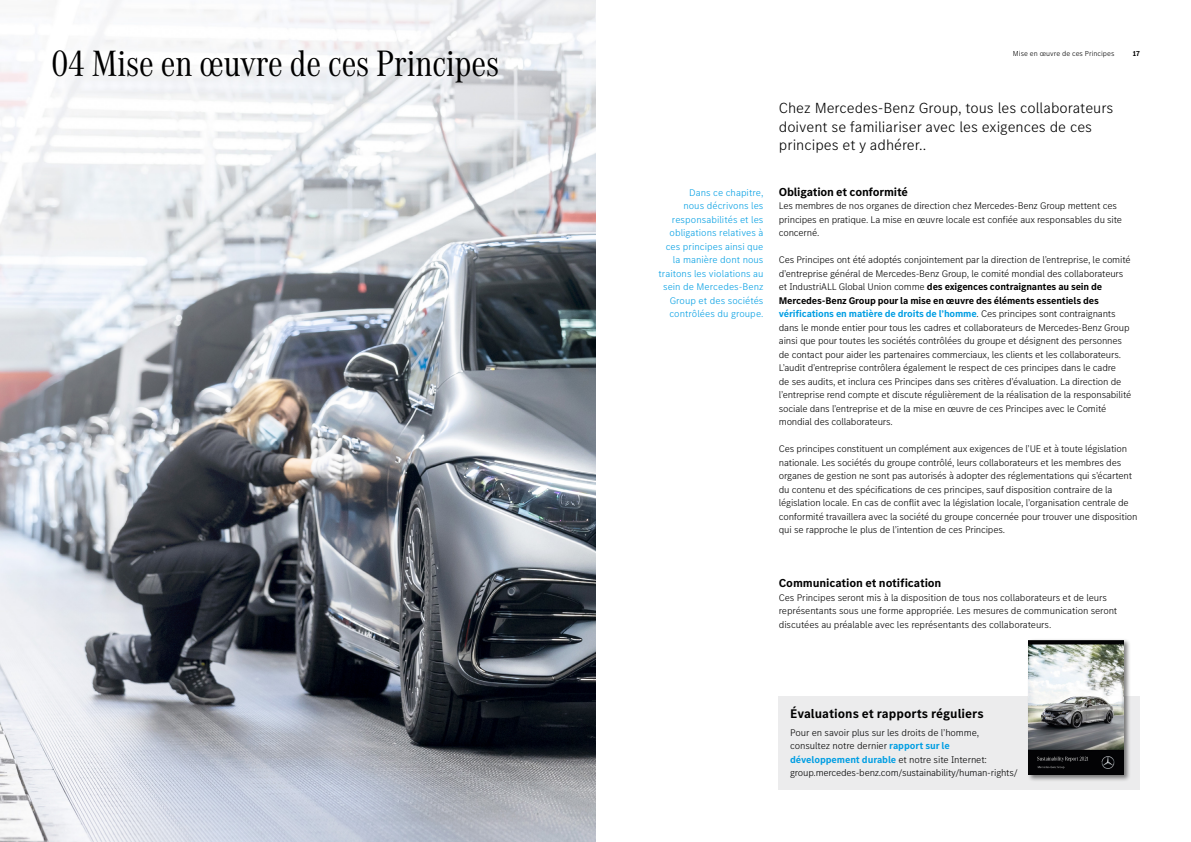
<style>
.page{position:relative;width:1191px;height:842px;background:#fff}
.page>*{position:absolute;margin:0;border:0;box-sizing:border-box;transform-origin:0 0}
.t1{font:38px "MB Corpo A Title Cond";color:#000}
.t2{font:300 15.2px/18.2px "MB Corpo S Text";color:#000}
.t3{font:700 13px "MB Corpo S Text";color:#000}
.t4{font:700 12px "MB Corpo S Text";letter-spacing:-.015em;color:#000}
.t5{font:300 10px/13.5px "MB Corpo S Text";letter-spacing:-.015em;color:#000}
.t6{font:300 10px/13.5px "MB Corpo S Text";letter-spacing:.005em;color:#009ee3;text-align:right}
.t7{font:300 7.5px "MB Corpo S Text";color:#000}
.t8{font:700 7.5px "MB Corpo S Text";color:#000}
.s1{font-weight:700}
.s2{font-weight:700;color:#009ee3}
</style>
<div class="page">
<img style="left:0;top:0;width:595px;height:842px">
<div style="left:779px;top:696px;width:361px;height:94px;background:#ececed"></div>
<div style="left:1027px;top:638px;width:103px;height:144px;background:#000;opacity:.5"></div>
<img style="left:1028px;top:640px;width:95px;height:135px">
<h1 class="t1" style="left:51px;top:39px;width:449px">04 Mise en œuvre de ces Principes</h1>
<p class="t7" style="left:1013px;top:49px;width:103px">Mise en œuvre de ces Principes</p>
<p class="t8" style="left:1133px;top:49px;width:8px">17</p>
<p class="t6" style="left:658px;top:185px;width:107px">Dans ce chapitre,<br>nous décrivons les responsabilités et les obligations relatives à ces principes ainsi que la manière dont nous traitons les violations au sein de Mercedes-Benz<br>Group et des sociétés contrôlées du groupe.</p>
<h2 class="t2" style="left:779px;top:98px;width:336px">Chez Mercedes-Benz Group, tous les collaborateurs doivent se familiariser avec les exigences de ces principes et y adhérer..</h2>
<p class="t4" style="left:779px;top:184px;width:131px">Obligation et conformité</p>
<p class="t5" style="left:779px;top:199px;width:345px">Les membres de nos organes de direction chez Mercedes-Benz Group mettent ces principes en pratique. La mise en œuvre locale est confiée aux responsables du site concerné.</p>
<p class="t5" style="left:779px;top:253px;width:354px">Ces Principes ont été adoptés conjointement par la direction de l’entreprise, le comité d’entreprise général de Mercedes-Benz Group, le comité mondial des collaborateurs et IndustriALL Global Union comme <span class="s1">des exigences contraignantes au sein de Mercedes-Benz Group pour la mise en œuvre des éléments essentiels des </span><span class="s2">vérifications en matière de droits de l’homme</span>. Ces principes sont contraignants dans le monde entier pour tous les cadres et collaborateurs de Mercedes-Benz Group ainsi que pour toutes les sociétés contrôlées du groupe et désignent des personnes de contact pour aider les partenaires commerciaux, les clients et les collaborateurs.<br>L’audit d’entreprise contrôlera également le respect de ces principes dans le cadre<br>de ses audits, et inclura ces Principes dans ses critères d’évaluation. La direction de l’entreprise rend compte et discute régulièrement de la réalisation de la responsabilité sociale dans l’entreprise et de la mise en œuvre de ces Principes avec le Comité mondial des collaborateurs.</p>
<p class="t5" style="left:779px;top:442px;width:360px">Ces principes constituent un complément aux exigences de l’UE et à toute législation nationale. Les sociétés du groupe contrôlé, leurs collaborateurs et les membres des organes de gestion ne sont pas autorisés à adopter des réglementations qui s’écartent du contenu et des spécifications de ces principes, sauf disposition contraire de la législation locale. En cas de conflit avec la législation locale, l’organisation centrale de conformité travaillera avec la société du groupe concernée pour trouver une disposition qui se rapproche le plus de l’intention de ces Principes.</p>
<p class="t4" style="left:779px;top:575px;width:164px">Communication et notification</p>
<p class="t5" style="left:779px;top:590px;width:340px">Ces Principes seront mis à la disposition de tous nos collaborateurs et de leurs représentants sous une forme appropriée. Les mesures de communication seront discutées au préalable avec les représentants des collaborateurs.</p>
<h3 class="t3" style="left:790px;top:705px;width:195px">Évaluations et rapports réguliers</h3>
<p class="t5" style="left:790px;top:725px;width:229px">Pour en savoir plus sur les droits de l’homme, consultez notre dernier <span class="s2">rapport sur le développement durable</span> et notre site Internet: group.mercedes-benz.com/sustainability/human-rights/</p>
</div>
